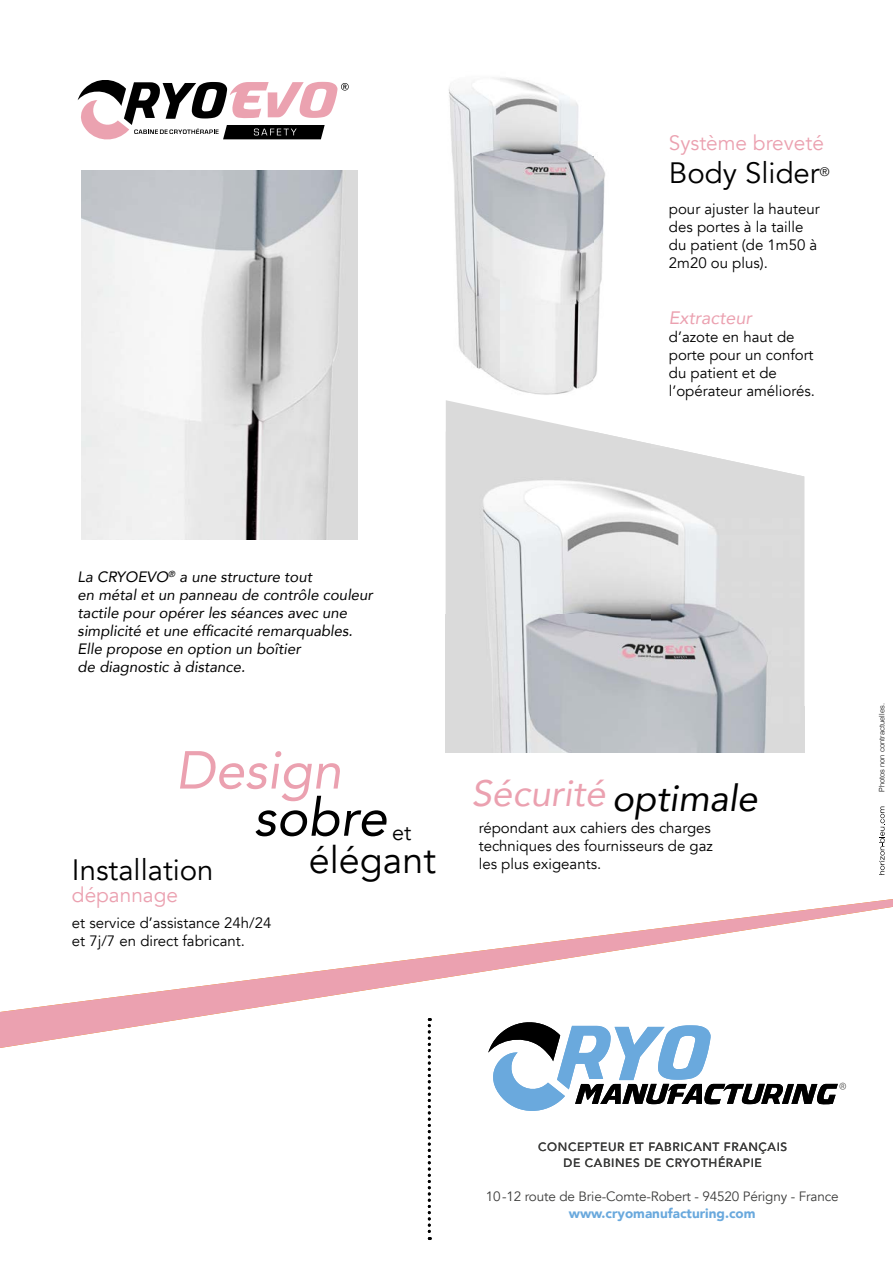
<style>
.page{position:relative;width:893px;height:1263px;background:#fff}
.page>*{position:absolute;margin:0;border:0;box-sizing:border-box;transform-origin:0 0}
.t1{font:italic 52.95px "Avenir";color:#eba1b0}
.t2{font:italic 52.95px "Avenir";color:#000}
.t3{font:37.65px "Avenir";color:#000}
.t4{font:italic 36.75px "Avenir";color:#eba1b0}
.t5{font:italic 36.75px "Avenir";color:#000}
.t6{font:29.4px "Avenir";color:#000}
.t7{font:21.6px "Avenir";color:#000}
.t8{font:20.85px "Avenir";color:#eba1b0}
.t9{font:italic 18px "Avenir";color:#eba1b0}
.t10{font:15px/18px "Avenir";color:#000}
.t11{font:italic 15px/18px "Avenir";color:#000}
.t12{font:13.5px "Avenir";letter-spacing:-.01em;color:#3c3c3b}
.t13{font:900 13.5px "Avenir";color:#6aa9dd}
.t14{font:12.3px "Avenir";color:#000}
.t15{font:500 12px/16.5px "Avenir";letter-spacing:.05em;color:#3c3c3b;text-align:center}
.t16{font:300 7.5px "Helvetica";color:#000}
</style>
<div class="page">
<svg style="left:0;top:899px;width:893px;height:152px"></svg>
<svg style="left:428px;top:1018px;width:3px;height:222px"></svg>
<svg style="left:488px;top:1022px;width:358px;height:89px"></svg>
<img style="left:449px;top:77px;width:144px;height:318px">
<img style="left:593px;top:156px;width:12px;height:224px">
<svg style="left:446px;top:400px;width:149px;height:32px"></svg>
<img style="left:446px;top:432px;width:205px;height:321px">
<img style="left:650px;top:444px;width:154px;height:309px">
<img style="left:81px;top:171px;width:276px;height:368px">
<svg style="left:879px;top:806px;width:6px;height:69px"></svg>
<svg style="left:78px;top:80px;width:271px;height:59px"></svg>
<h3 class="t8" style="left:669px;top:130px;width:156px">Système breveté</h3>
<h3 class="t6" style="left:669px;top:155px;width:152px">Body Slider</h3>
<p class="t14" style="left:820px;top:164px;width:11px">®</p>
<p class="t10" style="left:669px;top:201px;width:152px">pour ajuster la hauteur des portes à la taille du patient (de 1m50 à<br>2m20 ou plus).</p>
<p class="t9" style="left:669px;top:307px;width:85px">Extracteur</p>
<p class="t10" style="left:669px;top:328px;width:148px">d’azote en haut de porte pour un confort du patient et de l’opérateur améliorés.</p>
<p class="t11" style="left:78px;top:567px;width:297px">La CRYOEVO<sup>®</sup> a une structure tout<br>en métal et un panneau de contrôle couleur tactile pour opérer les séances avec une simplicité et une efficacité remarquables.<br>Elle propose en option un boîtier<br>de diagnostic à distance.</p>
<h1 class="t1" style="left:176px;top:738px;width:167px">Design</h1>
<h1 class="t2" style="left:254px;top:785px;width:135px">sobre</h1>
<h3 class="t7" style="left:392px;top:819px;width:21px">et</h3>
<h3 class="t6" style="left:72px;top:852px;width:143px">Installation</h3>
<h3 class="t8" style="left:72px;top:883px;width:108px">dépannage</h3>
<p class="t10" style="left:72px;top:914px;width:201px">et service d’assistance 24h/24 et 7j/7 en direct fabricant.</p>
<h2 class="t3" style="left:309px;top:838px;width:129px">élégant</h2>
<h3 class="t4" style="left:471px;top:771px;width:136px">Sécurité</h3>
<h3 class="t5" style="left:612px;top:776px;width:147px">optimale</h3>
<p class="t10" style="left:479px;top:819px;width:236px">répondant aux cahiers des charges techniques des fournisseurs de gaz les plus exigeants.</p>
<p class="t16" style="left:875px;top:792px;width:90px;rotate:-90deg">Photos non contractuelles.</p>
<p class="t15" style="left:538px;top:1137px;width:251px">CONCEPTEUR ET FABRICANT FRANÇAIS<br>DE CABINES DE CRYOTHÉRAPIE</p>
<p class="t12" style="left:486px;top:1189px;width:354px">10 -12 route de Brie-Comte-Robert - 94520 Périgny - France</p>
<p class="t13" style="left:569px;top:1201px;width:188px">www.cryomanufacturing.com</p>
</div>
